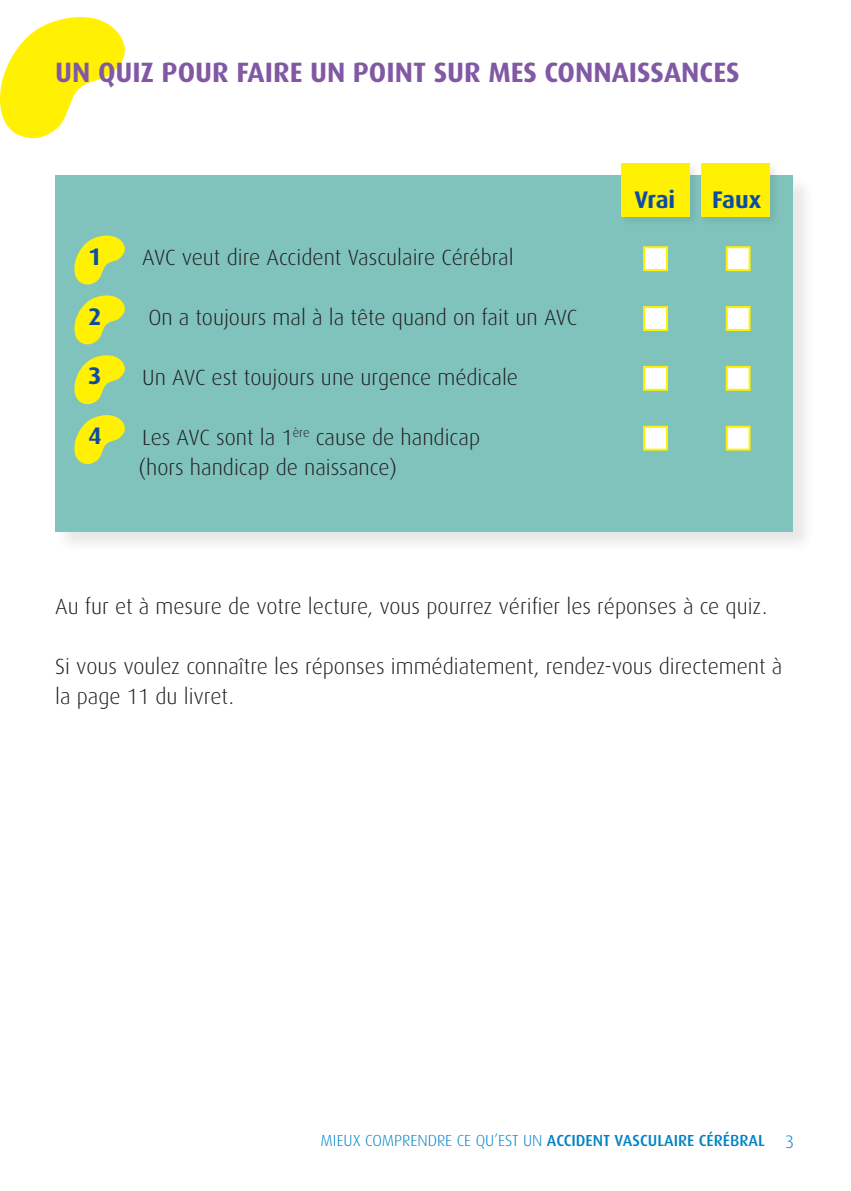
<style>
.page{position:relative;width:851px;height:1191px;background:#fff}
.page>*{position:absolute;margin:0;border:0;box-sizing:border-box;transform-origin:0 0}
.t1{font:700 28px "Dax";color:#8158a4}
.t2{font:700 24px "Dax";letter-spacing:-.01em;color:#0d4da1}
.t3{font:300 22px/30px "Dax";color:#231f20}
.t4{font:500 16px "Dax";color:#0082c7}
.s1{font-weight:300}
.s2{font-weight:300;font-size:18px}
</style>
<div class="page">
<div style="left:55px;top:175px;width:759px;height:378px;background:#231f20;opacity:.1"></div>
<div style="left:55px;top:175px;width:737px;height:356px;background:#80c3bd"></div>
<svg style="left:74px;top:235px;width:51px;height:50px"></svg>
<svg style="left:74px;top:295px;width:51px;height:50px"></svg>
<svg style="left:74px;top:355px;width:51px;height:50px"></svg>
<svg style="left:74px;top:415px;width:51px;height:49px"></svg>
<div style="left:619px;top:161px;width:80px;height:66px;background:#231f20;opacity:.1"></div>
<div style="left:621px;top:163px;width:68px;height:53px;background:#fff101"></div>
<div style="left:699px;top:161px;width:81px;height:66px;background:#231f20;opacity:.1"></div>
<div style="left:701px;top:163px;width:69px;height:53px;background:#fff101"></div>
<div style="left:643px;top:246px;width:25px;height:25px;background:#fff;border:2px solid #fff101"></div>
<div style="left:725px;top:246px;width:25px;height:25px;background:#fff;border:2px solid #fff101"></div>
<div style="left:643px;top:306px;width:25px;height:25px;background:#fff;border:2px solid #fff101"></div>
<div style="left:725px;top:306px;width:25px;height:25px;background:#fff;border:2px solid #fff101"></div>
<div style="left:643px;top:366px;width:25px;height:25px;background:#fff;border:2px solid #fff101"></div>
<div style="left:725px;top:366px;width:25px;height:25px;background:#fff;border:2px solid #fff101"></div>
<div style="left:643px;top:426px;width:25px;height:24px;background:#fff;border:2px solid #fff101"></div>
<div style="left:725px;top:426px;width:25px;height:24px;background:#fff;border:2px solid #fff101"></div>
<svg style="left:0;top:17px;width:125px;height:122px"></svg>
<p class="t1" style="left:55px;top:56px;width:686px">UN QUIZ POUR FAIRE UN POINT SUR MES CONNAISSANCES</p>
<p class="t2" style="left:88px;top:243px;width:15px">1</p>
<p class="t2" style="left:88px;top:302px;width:15px">2</p>
<p class="t2" style="left:88px;top:362px;width:15px">3</p>
<p class="t2" style="left:88px;top:422px;width:15px">4</p>
<p class="t3" style="left:142px;top:242px;width:373px">AVC veut dire Accident Vasculaire Cérébral</p>
<p class="t3" style="left:148px;top:302px;width:430px">On a toujours mal à la tête quand on fait un AVC</p>
<p class="t3" style="left:142px;top:362px;width:377px">Un AVC est toujours une urgence médicale</p>
<p class="t3" style="left:142px;top:422px;width:339px">Les AVC sont la 1<sup>ère</sup> cause de handicap</p>
<p class="t3" style="left:138px;top:452px;width:260px">(hors handicap de naissance)</p>
<p class="t2" style="left:634px;top:186px;width:42px">Vrai</p>
<p class="t2" style="left:712px;top:186px;width:51px">Faux</p>
<p class="t3" style="left:55px;top:591px;width:713px">Au fur et à mesure de votre lecture, vous pourrez vérifier les réponses à ce quiz.</p>
<p class="t3" style="left:55px;top:651px;width:728px">Si vous voulez connaître les réponses immédiatement, rendez-vous directement à la page 11 du livret.</p>
<p class="t4" style="left:320px;top:1131px;width:475px"><span class="s1">MIEUX COMPRENDRE CE QU’EST UN</span> ACCIDENT VASCULAIRE CÉRÉBRAL <span class="s2">3</span></p>
</div>
